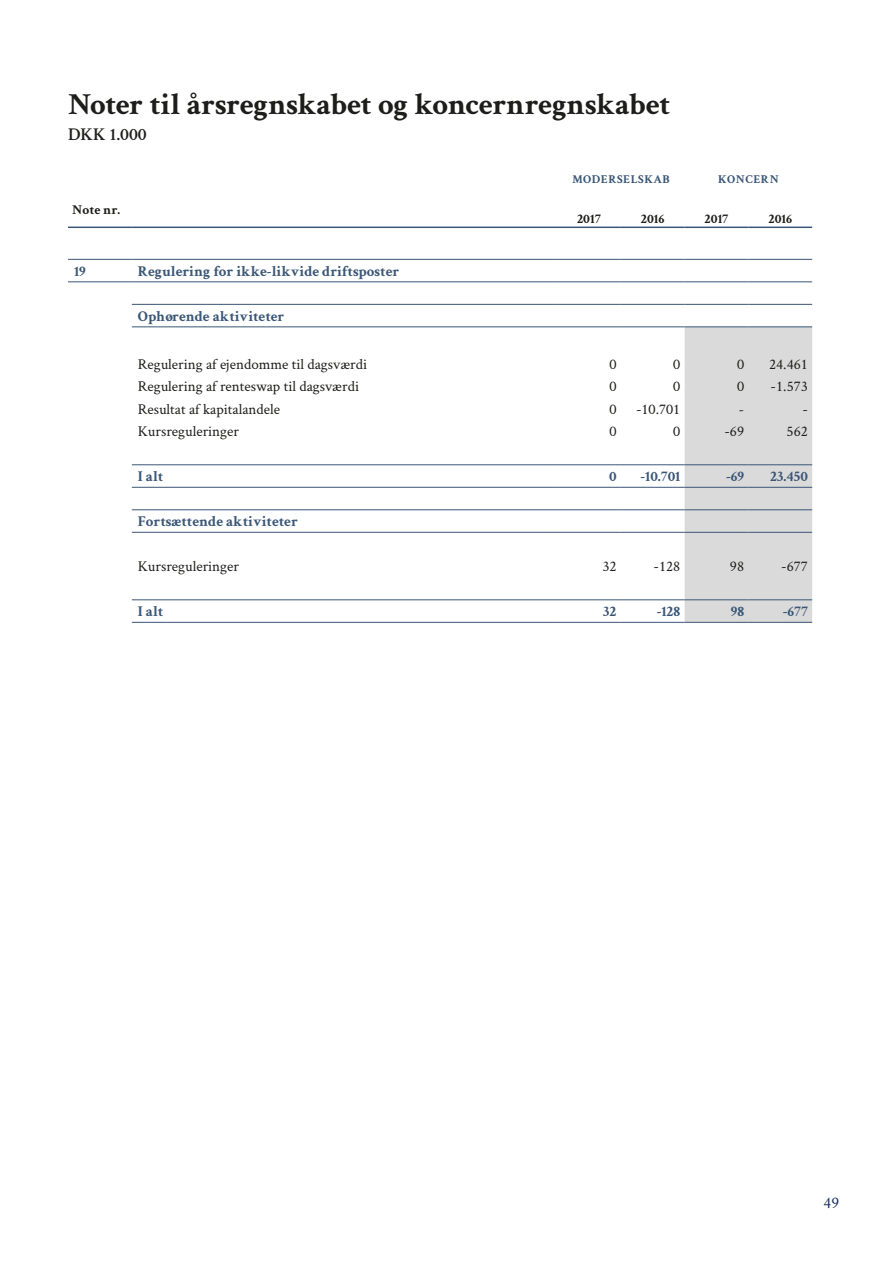
<style>
.page{position:relative;width:893px;height:1263px;background:#fff}
.page>*{position:absolute;margin:0;border:0;box-sizing:border-box;transform-origin:0 0}
.t1{font:700 30.75px "Crimson Text";letter-spacing:-.01em;color:#1d1d1b}
.t2{font:600 18px "Crimson Text";color:#1d1d1b}
.t3{font:16.5px "Crimson Text";color:#20315e}
.t4{font:15px "Crimson Text";color:#1d1d1b}
.t5{font:700 15px "Crimson Text";color:#3a5676}
.t6{font:14.25px "Crimson Text";color:#1d1d1b}
.t7{font:700 13.5px "Crimson Text";color:#1d1d1b}
.t8{font:700 12px "Crimson Text";letter-spacing:.04em;color:#3a5676}
</style>
<div class="page">
<div style="left:685px;top:327px;width:127px;height:295px;background:#dadada"></div>
<hr style="left:557px;top:227px;width:64px;height:1px;background:#3a5676">
<hr style="left:621px;top:227px;width:64px;height:1px;background:#3a5676">
<hr style="left:685px;top:227px;width:63px;height:1px;background:#3a5676">
<hr style="left:748px;top:227px;width:64px;height:1px;background:#3a5676">
<hr style="left:68px;top:227px;width:64px;height:1px;background:#3a5676">
<hr style="left:132px;top:227px;width:425px;height:1px;background:#3a5676">
<hr style="left:132px;top:304px;width:425px;height:1px;background:#3a5676">
<hr style="left:557px;top:304px;width:64px;height:1px;background:#3a5676">
<hr style="left:621px;top:304px;width:64px;height:1px;background:#3a5676">
<hr style="left:685px;top:304px;width:63px;height:1px;background:#3a5676">
<hr style="left:748px;top:304px;width:64px;height:1px;background:#3a5676">
<hr style="left:132px;top:326px;width:425px;height:1px;background:#3a5676">
<hr style="left:557px;top:326px;width:64px;height:1px;background:#3a5676">
<hr style="left:621px;top:326px;width:64px;height:1px;background:#3a5676">
<hr style="left:685px;top:326px;width:63px;height:1px;background:#3a5676">
<hr style="left:748px;top:326px;width:64px;height:1px;background:#3a5676">
<hr style="left:132px;top:464px;width:425px;height:1px;background:#3a5676">
<hr style="left:132px;top:487px;width:425px;height:1px;background:#3a5676">
<hr style="left:132px;top:509px;width:425px;height:1px;background:#3a5676">
<hr style="left:132px;top:532px;width:425px;height:1px;background:#3a5676">
<hr style="left:132px;top:599px;width:425px;height:1px;background:#3a5676">
<hr style="left:132px;top:622px;width:425px;height:1px;background:#3a5676">
<hr style="left:557px;top:464px;width:64px;height:1px;background:#3a5676">
<hr style="left:621px;top:464px;width:64px;height:1px;background:#3a5676">
<hr style="left:685px;top:464px;width:63px;height:1px;background:#3a5676">
<hr style="left:748px;top:464px;width:64px;height:1px;background:#3a5676">
<hr style="left:557px;top:487px;width:64px;height:1px;background:#3a5676">
<hr style="left:621px;top:487px;width:64px;height:1px;background:#3a5676">
<hr style="left:685px;top:487px;width:63px;height:1px;background:#3a5676">
<hr style="left:748px;top:487px;width:64px;height:1px;background:#3a5676">
<hr style="left:557px;top:509px;width:64px;height:1px;background:#3a5676">
<hr style="left:621px;top:509px;width:64px;height:1px;background:#3a5676">
<hr style="left:685px;top:509px;width:63px;height:1px;background:#3a5676">
<hr style="left:748px;top:509px;width:64px;height:1px;background:#3a5676">
<hr style="left:557px;top:532px;width:64px;height:1px;background:#3a5676">
<hr style="left:621px;top:532px;width:64px;height:1px;background:#3a5676">
<hr style="left:685px;top:532px;width:63px;height:1px;background:#3a5676">
<hr style="left:748px;top:532px;width:64px;height:1px;background:#3a5676">
<hr style="left:557px;top:599px;width:64px;height:1px;background:#3a5676">
<hr style="left:621px;top:599px;width:64px;height:1px;background:#3a5676">
<hr style="left:685px;top:599px;width:63px;height:1px;background:#3a5676">
<hr style="left:748px;top:599px;width:64px;height:1px;background:#3a5676">
<hr style="left:557px;top:622px;width:64px;height:1px;background:#3a5676">
<hr style="left:621px;top:622px;width:64px;height:1px;background:#3a5676">
<hr style="left:685px;top:622px;width:63px;height:1px;background:#3a5676">
<hr style="left:748px;top:622px;width:64px;height:1px;background:#3a5676">
<hr style="left:68px;top:259px;width:64px;height:1px;background:#3a5676">
<hr style="left:132px;top:259px;width:425px;height:1px;background:#3a5676">
<hr style="left:557px;top:259px;width:64px;height:1px;background:#3a5676">
<hr style="left:621px;top:259px;width:64px;height:1px;background:#3a5676">
<hr style="left:685px;top:259px;width:63px;height:1px;background:#3a5676">
<hr style="left:748px;top:259px;width:64px;height:1px;background:#3a5676">
<hr style="left:68px;top:281px;width:64px;height:1px;background:#3a5676">
<hr style="left:132px;top:281px;width:425px;height:1px;background:#3a5676">
<hr style="left:557px;top:281px;width:64px;height:1px;background:#3a5676">
<hr style="left:621px;top:281px;width:64px;height:1px;background:#3a5676">
<hr style="left:685px;top:281px;width:63px;height:1px;background:#3a5676">
<hr style="left:748px;top:281px;width:64px;height:1px;background:#3a5676">
<h1 class="t1" style="left:68px;top:85px;width:604px">Noter til årsregnskabet og koncernregnskabet</h1>
<p class="t2" style="left:68px;top:121px;width:80px">DKK 1.000</p>
<p class="t7" style="left:72px;top:201px;width:49px">Note nr.</p>
<p class="t8" style="left:572px;top:172px;width:99px">MODERSELSKAB</p>
<p class="t8" style="left:718px;top:172px;width:62px">KONCERN</p>
<p class="t7" style="left:577px;top:210px;width:25px">2017</p>
<p class="t7" style="left:641px;top:210px;width:25px">2016</p>
<p class="t7" style="left:705px;top:210px;width:25px">2017</p>
<p class="t7" style="left:768px;top:210px;width:25px">2016</p>
<p class="t5" style="left:74px;top:262px;width:13px">19</p>
<p class="t5" style="left:138px;top:262px;width:263px">Regulering for ikke-likvide driftsposter</p>
<p class="t5" style="left:138px;top:307px;width:148px">Ophørende aktiviteter</p>
<p class="t4" style="left:138px;top:354px;width:231px">Regulering af ejendomme til dagsværdi</p>
<p class="t4" style="left:609px;top:354px;width:9px">0</p>
<p class="t4" style="left:673px;top:354px;width:9px">0</p>
<p class="t4" style="left:737px;top:354px;width:9px">0</p>
<p class="t4" style="left:769px;top:354px;width:40px">24.461</p>
<p class="t4" style="left:138px;top:376px;width:223px">Regulering af renteswap til dagsværdi</p>
<p class="t4" style="left:609px;top:376px;width:9px">0</p>
<p class="t4" style="left:673px;top:376px;width:9px">0</p>
<p class="t4" style="left:737px;top:376px;width:9px">0</p>
<p class="t4" style="left:771px;top:376px;width:39px">-1.573</p>
<p class="t4" style="left:138px;top:399px;width:144px">Resultat af kapitalandele</p>
<p class="t4" style="left:609px;top:399px;width:9px">0</p>
<p class="t4" style="left:636px;top:399px;width:46px">-10.701</p>
<p class="t6" style="left:739px;top:399px;width:7px">-</p>
<p class="t4" style="left:802px;top:399px;width:7px">-</p>
<p class="t4" style="left:138px;top:421px;width:103px">Kursreguleringer</p>
<p class="t4" style="left:609px;top:421px;width:9px">0</p>
<p class="t4" style="left:673px;top:421px;width:9px">0</p>
<p class="t4" style="left:724px;top:421px;width:21px">-69</p>
<p class="t4" style="left:787px;top:421px;width:23px">562</p>
<p class="t5" style="left:138px;top:467px;width:27px">I alt</p>
<p class="t5" style="left:609px;top:467px;width:9px">0</p>
<p class="t5" style="left:640px;top:467px;width:41px">-10.701</p>
<p class="t5" style="left:726px;top:467px;width:20px">-69</p>
<p class="t5" style="left:770px;top:467px;width:39px">23.450</p>
<p class="t5" style="left:138px;top:512px;width:162px">Fortsættende aktiviteter</p>
<p class="t4" style="left:138px;top:556px;width:103px">Kursreguleringer</p>
<p class="t4" style="left:602px;top:556px;width:16px">32</p>
<p class="t4" style="left:654px;top:556px;width:28px">-128</p>
<p class="t4" style="left:730px;top:556px;width:16px">98</p>
<p class="t4" style="left:781px;top:556px;width:28px">-677</p>
<p class="t5" style="left:138px;top:602px;width:27px">I alt</p>
<p class="t5" style="left:603px;top:602px;width:15px">32</p>
<p class="t5" style="left:657px;top:602px;width:25px">-128</p>
<p class="t5" style="left:731px;top:602px;width:15px">98</p>
<p class="t5" style="left:783px;top:602px;width:27px">-677</p>
<p class="t3" style="left:824px;top:1192px;width:17px">49</p>
</div>
